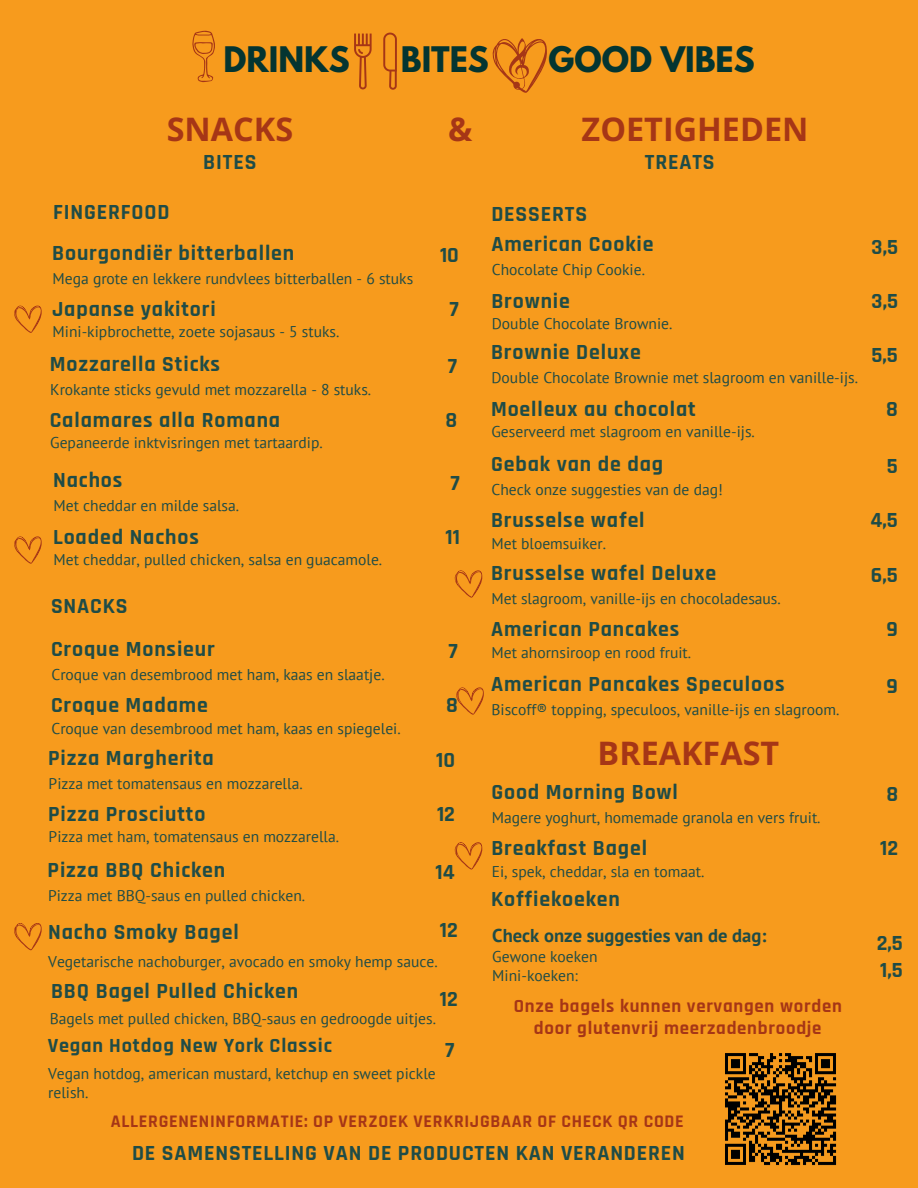
<style>
.page{position:relative;width:918px;height:1188px;background:#f79b1d}
.page>*{position:absolute;margin:0;border:0;box-sizing:border-box;transform-origin:0 0}
.t1{font:700 32.4px "Open Sans";color:#a63616}
.t2{font:700 31.2px "League Spartan";color:#043531}
.t3{font:700 21.75px "Rajdhani";letter-spacing:.04em;color:#1f4c47}
.t4{font:700 20.25px "Rajdhani";letter-spacing:.04em;color:#1f4c47}
.t5{font:700 18.75px/22.5px "Rajdhani";letter-spacing:.04em;color:#a63616;text-align:center}
.t6{font:700 18.6px "PT Sans";color:#1f4c47}
.t7{font:700 17.85px "Rajdhani";letter-spacing:.04em;color:#a63616}
.t8{font:15.6px/19.2px "PT Sans";color:#1f4c47}
</style>
<div class="page">
<svg style="left:192px;top:31px;width:23px;height:51px"></svg>
<svg style="left:354px;top:33px;width:43px;height:57px"></svg>
<svg style="left:492px;top:38px;width:55px;height:55px"></svg>
<svg style="left:14px;top:305px;width:28px;height:28px"></svg>
<svg style="left:14px;top:536px;width:28px;height:28px"></svg>
<svg style="left:14px;top:923px;width:28px;height:27px"></svg>
<svg style="left:454px;top:570px;width:28px;height:28px"></svg>
<svg style="left:454px;top:842px;width:28px;height:28px"></svg>
<svg style="left:456px;top:687px;width:28px;height:28px"></svg>
<img style="left:725px;top:1053px;width:112px;height:113px">
<p class="t2" style="left:224px;top:44px;width:128px">DRINKS</p>
<p class="t2" style="left:401px;top:44px;width:90px">BITES</p>
<p class="t2" style="left:549px;top:44px;width:208px">GOOD VIBES</p>
<p class="t1" style="left:167px;top:106px;width:128px">SNACKS</p>
<h3 class="t3" style="left:53px;top:199px;width:118px">FINGERFOOD</h3>
<p class="t3" style="left:203px;top:149px;width:55px">BITES</p>
<h1 class="t3" style="left:52px;top:239px;width:244px">Bourgondiër bitterballen</h1>
<h1 class="t8" style="left:53px;top:268px;width:362px">Mega grote en lekkere rundvlees bitterballen - 6 stuks</h1>
<h2 class="t3" style="left:52px;top:296px;width:165px">Japanse yakitori</h2>
<h2 class="t8" style="left:53px;top:322px;width:288px">Mini-kipbrochette, zoete sojasaus - 5 stuks.</h2>
<h3 class="t3" style="left:50px;top:351px;width:172px">Mozzarella Sticks</h3>
<p class="t8" style="left:50px;top:379px;width:323px">Krokante sticks gevuld met mozzarella - 8 stuks.</p>
<p class="t3" style="left:50px;top:407px;width:232px">Calamares alla Romana</p>
<h3 class="t8" style="left:50px;top:433px;width:274px">Gepaneerde inktvisringen met tartaardip.</h3>
<h3 class="t3" style="left:53px;top:467px;width:71px">Nachos</h3>
<h2 class="t8" style="left:54px;top:496px;width:187px">Met cheddar en milde salsa.</h2>
<p class="t3" style="left:53px;top:523px;width:147px">Loaded Nachos</p>
<h3 class="t8" style="left:54px;top:550px;width:330px">Met cheddar, pulled chicken, salsa en guacamole.</h3>
<h2 class="t3" style="left:51px;top:592px;width:78px">SNACKS</h2>
<p class="t3" style="left:51px;top:636px;width:165px">Croque Monsieur</p>
<p class="t8" style="left:51px;top:665px;width:335px">Croque van desembrood met ham, kaas en slaatje.</p>
<h3 class="t3" style="left:51px;top:692px;width:158px">Croque Madame</h3>
<p class="t8" style="left:51px;top:718px;width:351px">Croque van desembrood met ham, kaas en spiegelei.</p>
<p class="t1" style="left:448px;top:106px;width:26px">&amp;</p>
<p class="t1" style="left:582px;top:106px;width:228px">ZOETIGHEDEN</p>
<p class="t3" style="left:645px;top:149px;width:71px">TREATS</p>
<p class="t3" style="left:440px;top:242px;width:20px">10</p>
<h1 class="t3" style="left:450px;top:296px;width:11px">7</h1>
<p class="t3" style="left:448px;top:353px;width:11px">7</p>
<p class="t3" style="left:446px;top:407px;width:13px">8</p>
<h2 class="t3" style="left:451px;top:469px;width:11px">7</h2>
<p class="t3" style="left:445px;top:523px;width:16px">11</p>
<p class="t3" style="left:448px;top:638px;width:11px">7</p>
<h3 class="t3" style="left:446px;top:692px;width:13px">8</h3>
<p class="t3" style="left:491px;top:201px;width:97px">DESSERTS</p>
<p class="t3" style="left:491px;top:231px;width:164px">American Cookie</p>
<h3 class="t8" style="left:492px;top:260px;width:155px">Chocolate Chip Cookie.</h3>
<h2 class="t3" style="left:491px;top:287px;width:80px">Brownie</h2>
<p class="t8" style="left:492px;top:314px;width:182px">Double Chocolate Brownie.</p>
<p class="t3" style="left:491px;top:339px;width:151px">Brownie Deluxe</p>
<p class="t8" style="left:491px;top:368px;width:368px">Double Chocolate Brownie met slagroom en vanille-ijs.</p>
<h2 class="t3" style="left:491px;top:395px;width:206px">Moelleux au chocolat</h2>
<h3 class="t8" style="left:491px;top:422px;width:265px">Geserveerd met slagroom en vanille-ijs.</h3>
<h3 class="t3" style="left:491px;top:451px;width:174px">Gebak van de dag</h3>
<p class="t8" style="left:491px;top:480px;width:233px">Check onze suggesties van de dag!</p>
<p class="t3" style="left:491px;top:507px;width:155px">Brusselse wafel</p>
<h3 class="t8" style="left:491px;top:533px;width:116px">Met bloemsuiker.</h3>
<p class="t3" style="left:872px;top:233px;width:28px">3,5</p>
<p class="t3" style="left:872px;top:287px;width:28px">3,5</p>
<h3 class="t3" style="left:871px;top:341px;width:28px">5,5</h3>
<p class="t3" style="left:886px;top:395px;width:13px">8</p>
<p class="t3" style="left:887px;top:453px;width:13px">5</p>
<p class="t3" style="left:871px;top:507px;width:29px">4,5</p>
<h1 class="t3" style="left:491px;top:560px;width:227px">Brusselse wafel Deluxe</h1>
<p class="t8" style="left:491px;top:589px;width:291px">Met slagroom, vanille-ijs en chocoladesaus.</p>
<h3 class="t3" style="left:491px;top:616px;width:190px">American Pancakes</h3>
<p class="t8" style="left:491px;top:642px;width:201px">Met ahornsiroop en rood fruit.</p>
<h3 class="t3" style="left:491px;top:671px;width:295px">American Pancakes Speculoos</h3>
<p class="t3" style="left:886px;top:673px;width:13px">9</p>
<p class="t8" style="left:491px;top:700px;width:350px">Biscoff® topping, speculoos, vanille-ijs en slagroom.</p>
<p class="t3" style="left:871px;top:562px;width:28px">6,5</p>
<p class="t3" style="left:886px;top:616px;width:13px">9</p>
<p class="t3" style="left:48px;top:744px;width:167px">Pizza Margherita</p>
<p class="t8" style="left:49px;top:773px;width:256px">Pizza met tomatensaus en mozzarella.</p>
<h3 class="t3" style="left:48px;top:801px;width:159px">Pizza Prosciutto</h3>
<h3 class="t8" style="left:49px;top:827px;width:292px">Pizza met ham, tomatensaus en mozzarella.</h3>
<p class="t3" style="left:436px;top:747px;width:20px">10</p>
<h3 class="t3" style="left:437px;top:801px;width:20px">12</h3>
<h6 class="t3" style="left:48px;top:857px;width:179px">Pizza BBQ Chicken</h6>
<p class="t3" style="left:435px;top:859px;width:21px">14</p>
<h2 class="t8" style="left:48px;top:886px;width:259px">Pizza met BBQ-saus en pulled chicken.</h2>
<h3 class="t3" style="left:440px;top:917px;width:20px">12</h3>
<p class="t3" style="left:48px;top:919px;width:192px">Nacho Smoky Bagel</p>
<h3 class="t8" style="left:48px;top:952px;width:391px">Vegetarische nachoburger, avocado en smoky hemp sauce.</h3>
<h2 class="t3" style="left:51px;top:978px;width:249px">BBQ Bagel Pulled Chicken</h2>
<p class="t8" style="left:50px;top:1008px;width:388px">Bagels met pulled chicken, BBQ-saus en gedroogde uitjes.</p>
<p class="t3" style="left:440px;top:986px;width:20px">12</p>
<h3 class="t4" style="left:48px;top:1033px;width:286px">Vegan Hotdog New York Classic</h3>
<p class="t3" style="left:445px;top:1037px;width:11px">7</p>
<h3 class="t8" style="left:48px;top:1063px;width:389px">Vegan hotdog, american mustard, ketchup en sweet pickle relish.</h3>
<p class="t1" style="left:598px;top:730px;width:183px">BREAKFAST</p>
<p class="t3" style="left:491px;top:779px;width:188px">Good Morning Bowl</p>
<p class="t8" style="left:492px;top:808px;width:330px">Magere yoghurt, homemade granola en vers fruit.</p>
<h3 class="t3" style="left:491px;top:835px;width:157px">Breakfast Bagel</h3>
<p class="t8" style="left:492px;top:861px;width:214px">Ei, spek, cheddar, sla en tomaat.</p>
<p class="t3" style="left:491px;top:885px;width:130px">Koffiekoeken</p>
<h3 class="t6" style="left:492px;top:923px;width:276px">Check onze suggesties van de dag:</h3>
<h3 class="t8" style="left:492px;top:946px;width:107px">Gewone koeken<br>Mini-koeken:</h3>
<h3 class="t5" style="left:514px;top:995px;width:330px">Onze bagels kunnen vervangen worden door glutenvrij meerzadenbroodje</h3>
<h2 class="t7" style="left:111px;top:1111px;width:574px">ALLERGENENINFORMATIE: OP VERZOEK VERKRIJGBAAR OF CHECK QR CODE</h2>
<h2 class="t3" style="left:132px;top:1139px;width:554px">DE SAMENSTELLING VAN DE PRODUCTEN KAN VERANDEREN</h2>
<p class="t3" style="left:886px;top:781px;width:13px">8</p>
<h3 class="t3" style="left:880px;top:835px;width:20px">12</h3>
<p class="t3" style="left:877px;top:930px;width:28px">2,5</p>
<p class="t3" style="left:880px;top:957px;width:24px">1,5</p>
</div>
